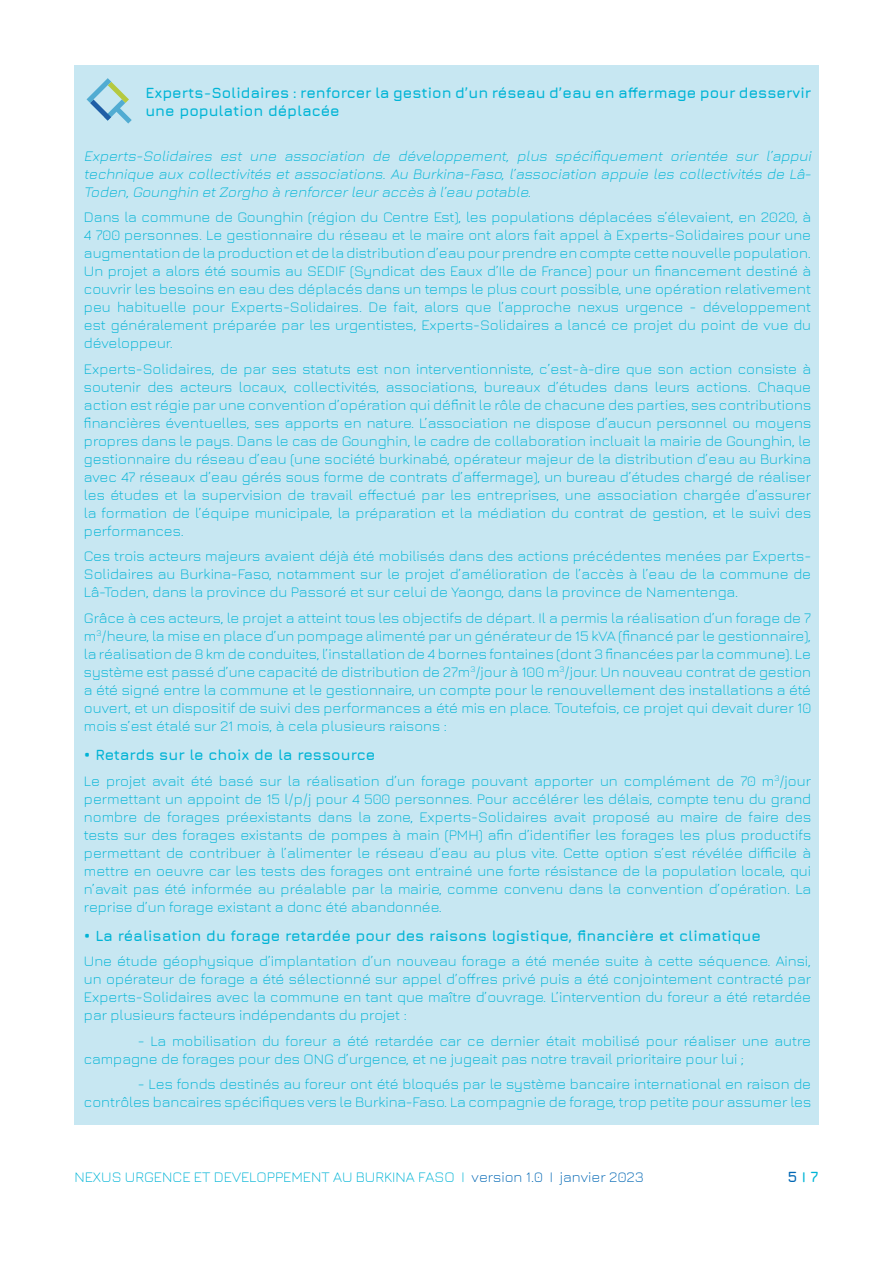
<style>
.page{position:relative;width:893px;height:1263px;background:#fff}
.page>*{position:absolute;margin:0;border:0;box-sizing:border-box;transform-origin:0 0}
.Texte{font:300 15px/18px "Jura";color:#00b3d5;text-align:justify}
.Texte-2{font:italic 300 15px/18px "Jura";color:#00b4d6;text-align:justify}
.Texte-3{font:700 15px "Jura";color:#00b3d5}
.t1{font:700 15px/18px "Jura";color:#00b4d6}
.t2{font:300 15px "Jura";color:#00b4d6}
.s1{font-size:18px}
.s2{color:#0167b4}
</style>
<div class="page">
<div style="left:74px;top:66px;width:745px;height:1059px;background:#c7e7f2"></div>
<svg style="left:87px;top:78px;width:45px;height:46px"></svg>
<p class="t1" style="left:145px;top:83px;width:667px">Experts-Solidaires : renforcer la gestion d’un réseau d’eau en affermage pour desservir une population déplacée</p>
<p class="Texte-2" style="left:84px;top:145px;width:732px">Experts-Solidaires est une association de développement, plus spécifiquement orientée sur l’appui technique aux collectivités et associations. Au Burkina-Faso, l’association appuie les collectivités de Lâ-Toden,Gounghin etZorgho à renforcerleuraccès à l’eau potable.</p>
<p class="Texte" style="left:84px;top:207px;width:729px">Dans la commune de Gounghin (région du Centre Est), les populations déplacées s’élevaient, en 2020, à 4 700 personnes. Le gestionnaire du réseau et le maire ont alors fait appel à Experts-Solidaires pour une augmentation de la production et de la distribution d’eau pour prendre en compte cette nouvelle population.<br>Un projet a alors été soumis au SEDIF (Syndicat des Eaux d’Ile de France) pour un financement destiné à couvrir les besoins en eau des déplacés dans un temps le plus court possible, une opération relativement peu habituelle pour Experts-Solidaires. De fait, alors que l’approche nexus urgence - développement est généralement préparée par les urgentistes, Experts-Solidaires a lancé ce projet du point de vue du développeur.</p>
<p class="Texte" style="left:84px;top:358px;width:729px">Experts-Solidaires, de par ses statuts est non interventionniste, c’est-à-dire que son action consiste à soutenir des acteurs locaux, collectivités, associations, bureaux d’études dans leurs actions. Chaque action est régie par une convention d’opération qui définit le rôle de chacune des parties, ses contributions financières éventuelles, ses apports en nature. L’association ne dispose d’aucun personnel ou moyens propres dans le pays. Dans le cas de Gounghin, le cadre de collaboration incluait la mairie de Gounghin, le gestionnaire du réseau d’eau (une société burkinabé, opérateur majeur de la distribution d’eau au Burkina avec 47 réseaux d’eau gérés sous forme de contrats d’affermage), un bureau d’études chargé de réaliser les études et la supervision de travail effectué par les entreprises, une association chargée d’assurer la formation de l’équipe municipale, la préparation et la médiation du contrat de gestion, et le suivi des performances.</p>
<p class="Texte" style="left:84px;top:546px;width:729px">Ces trois acteurs majeurs avaient déjà été mobilisés dans des actions précédentes menées par Experts-Solidaires au Burkina-Faso, notamment sur le projet d’amélioration de l’accès à l’eau de la commune de Lâ-Toden, dans la province du Passoré et sur celui de Yaongo, dans la province de Namentenga.</p>
<p class="Texte" style="left:84px;top:607px;width:729px">Grâce à ces acteurs, le projet a atteint tous les objectifs de départ. Il a permis la réalisation d’un forage de 7 m<sup>3</sup>/heure, la mise en place d’un pompage alimenté par un générateur de 15 kVA (financé par le gestionnaire), la réalisation de 8 km de conduites, l’installation de 4 bornes fontaines (dont 3 financées par la commune). Le système est passé d’une capacité de distribution de 27m<sup>3</sup>/jour à 100 m<sup>3</sup>/jour. Un nouveau contrat de gestion a été signé entre la commune et le gestionnaire, un compte pour le renouvellement des installations a été ouvert, et un dispositif de suivi des performances a été mis en place. Toutefois, ce projet qui devait durer 10 mois s’est étalé sur 21 mois, à cela plusieurs raisons :</p>
<p class="Texte-3" style="left:84px;top:744px;width:293px"><span class="s1">•</span> Retards sur le choix de la ressource</p>
<p class="Texte" style="left:84px;top:770px;width:729px">Le projet avait été basé sur la réalisation d’un forage pouvant apporter un complément de 70 m<sup>3</sup>/jour permettant un appoint de 15 l/p/j pour 4 500 personnes. Pour accélérer les délais, compte tenu du grand nombre de forages préexistants dans la zone, Experts-Solidaires avait proposé au maire de faire des tests sur des forages existants de pompes à main (PMH) afin d’identifier les forages les plus productifs permettant de contribuer à l’alimenter le réseau d’eau au plus vite. Cette option s’est révélée difficile à mettre en oeuvre car les tests des forages ont entrainé une forte résistance de la population locale, qui n’avait pas été informée au préalable par la mairie, comme convenu dans la convention d’opération. La reprise d’un forage existant a donc été abandonnée.</p>
<p class="Texte-3" style="left:84px;top:924px;width:678px"><span class="s1">•</span> La réalisation du forage retardée pour des raisons logistique, financière et climatique</p>
<p class="Texte" style="left:84px;top:951px;width:729px">Une étude géophysique d’implantation d’un nouveau forage a été menée suite à cette séquence. Ainsi, un opérateur de forage a été sélectionné sur appel d’offres privé puis a été conjointement contracté par Experts-Solidaires avec la commune en tant que maître d’ouvrage. L’intervention du foreur a été retardée par plusieurs facteurs indépendants du projet :</p>
<p class="Texte" style="left:84px;top:1030px;width:729px;text-indent:54px">- La mobilisation du foreur a été retardée car ce dernier était mobilisé pour réaliser une autre campagne de forages pour des ONG d’urgence, et ne jugeait pas notre travail prioritaire pour lui ;</p>
<p class="Texte" style="left:84px;top:1074px;width:729px;text-align:right">- Les fonds destinés au foreur ont été bloqués par le système bancaire international en raison de contrôles bancaires spécifiques vers le Burkina-Faso. La compagnie de forage, trop petite pour assumer les</p>
<p class="t2" style="left:74px;top:1166px;width:571px">NEXUS URGENCE ET DEVELOPPEMENT AU BURKINA FASO І <span class="s2">version 1.0 І janvier 2023</span></p>
<p class="t1" style="left:788px;top:1166px;width:33px"><span class="s2">5</span> І 7</p>
</div>
